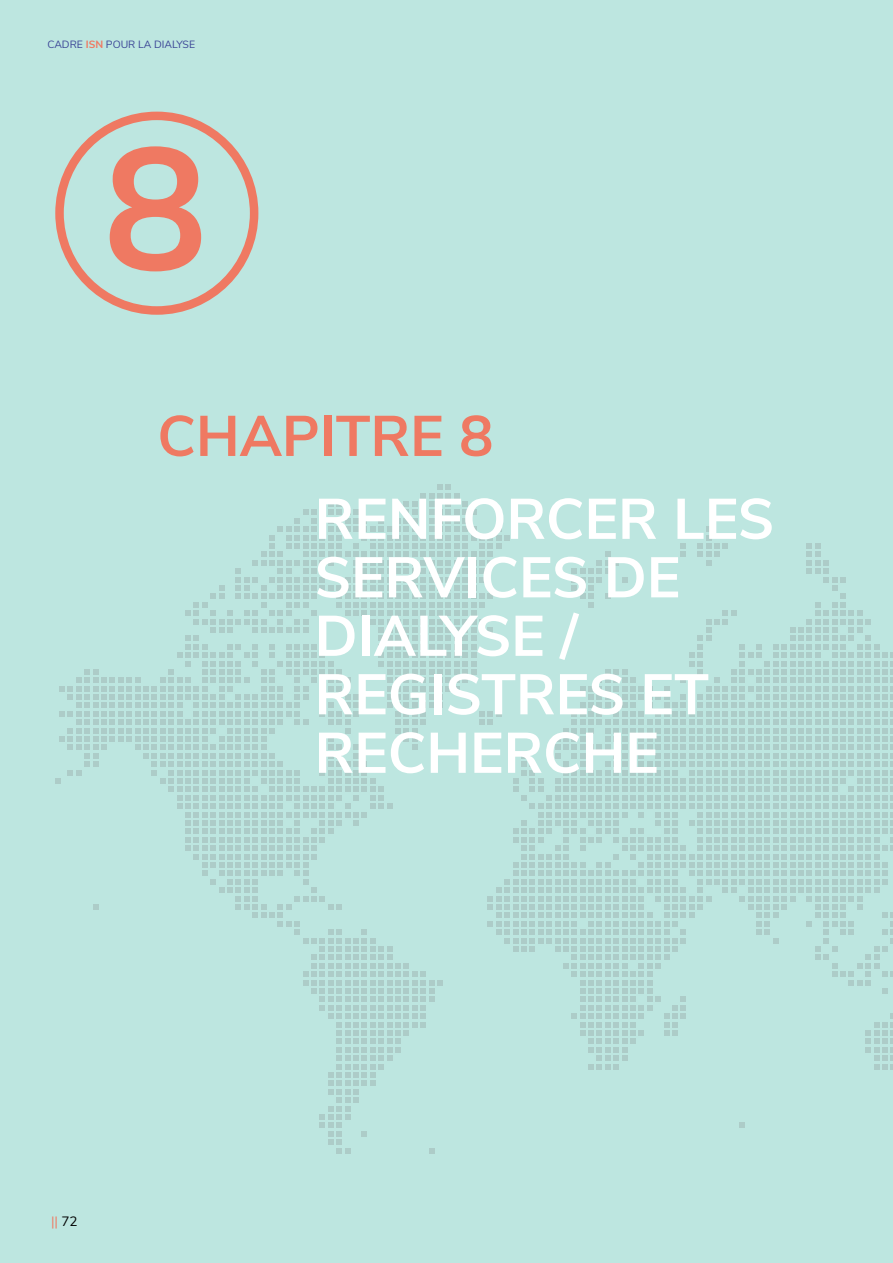
<style>
.page{position:relative;width:893px;height:1263px;background:#bde6e0}
.page>*{position:absolute;margin:0;border:0;box-sizing:border-box;transform-origin:0 0}
.t1{font:700 173.1px "Nunito Sans";color:#ef7962}
.t2{font:700 57px/58.5px "Nunito Sans";color:#fff}
.t3{font:700 57px "Nunito Sans";color:#ef7962}
.t4{font:13.5px "Nunito Sans";color:#ef7962}
.t5{font:10.5px "Nunito Sans";color:#3b4596}
.s1{font-weight:700;color:#ef7962}
.s2{color:#000}
</style>
<div class="page">
<svg style="left:55px;top:484px;width:838px;height:669px"></svg>
<div style="left:55px;top:112px;width:203px;height:203px;border:9px solid #ef7962;border-radius:50%"></div>
<p class="t5" style="left:47px;top:37px;width:149px">CADRE <span class="s1">ISN</span> POUR LA DIALYSE</p>
<h1 class="t1" style="left:103px;top:83px;width:105px">8</h1>
<p class="t3" style="left:157px;top:394px;width:338px">CHAPITRE 8</p>
<p class="t4" style="left:51px;top:1211px;width:28px">|| <span class="s2">72</span></p>
<p class="t2" style="left:315px;top:486px;width:461px">RENFORCER LES<br>SERVICES DE<br>DIALYSE /<br>REGISTRES ET<br>RECHERCHE</p>
</div>
